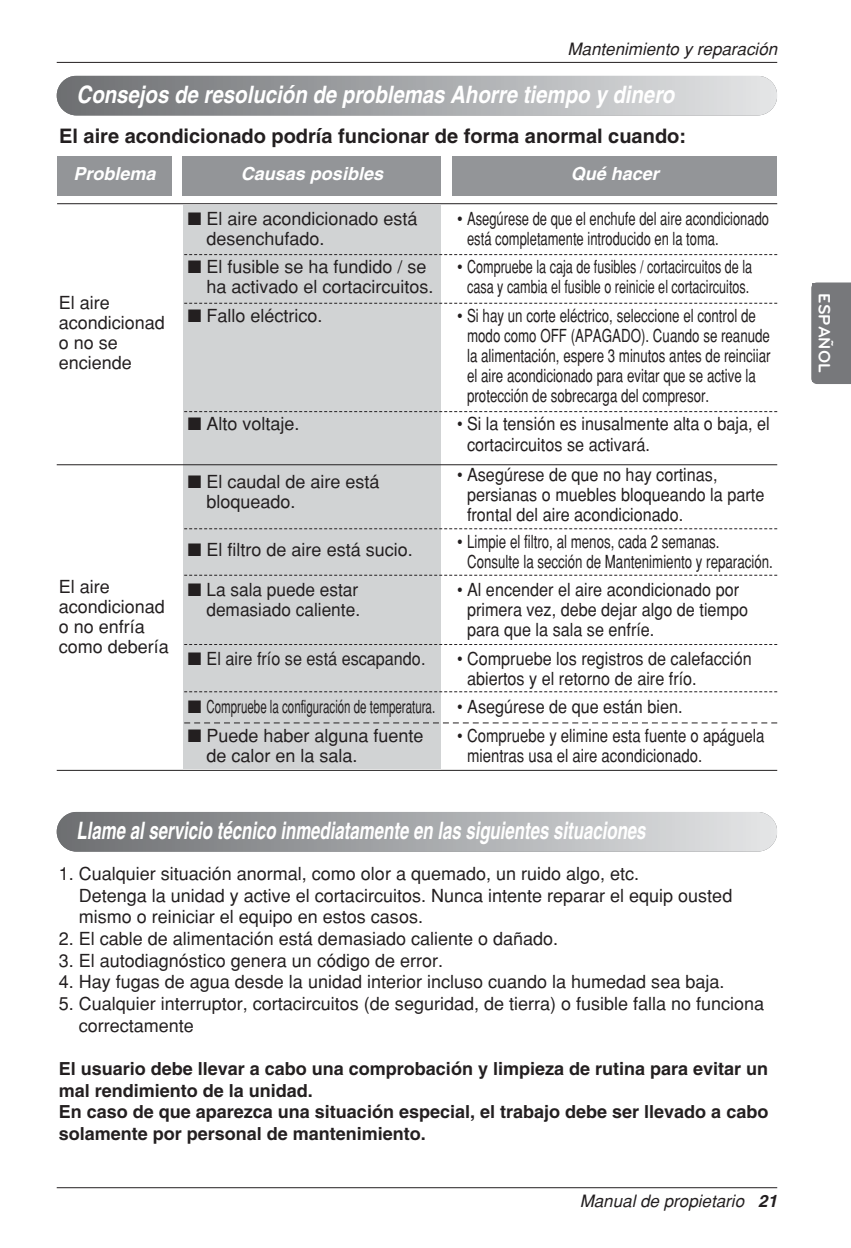
<style>
.page{position:relative;width:851px;height:1248px;background:#fff}
.page>*{position:absolute;margin:0;border:0;box-sizing:border-box;transform-origin:0 0}
.t1{font:italic 700 24px "Helvetica";color:#fff;scale:.7 1}
.t2{font:italic 700 24px "Helvetica";color:#fff;scale:.85 1}
.t3{font:700 20px "Helvetica";color:#231f20}
.t4{font:18px/20px "Helvetica";color:#231f20;scale:.9 1}
.t5{font:18px/20px "Helvetica";color:#231f20}
.t6{font:700 18px/21.6px "Helvetica";color:#231f20}
.t7{font:18px "Helvetica";color:#231f20;scale:.64 1}
.t8{font:18px/20px "Helvetica";color:#231f20;text-align:right;scale:.96 1}
.t9{font:italic 700 18px "Helvetica";color:#fff}
.t10{font:italic 17px "Helvetica";color:#231f20}
.t11{font:700 17px "Bryant LG";color:#fff}
.s1{font-weight:700}
</style>
<div class="page">
<svg style="left:811px;top:282px;width:39px;height:102px;background:#7b7c7f"></svg>
<div style="left:57px;top:76px;width:720px;height:39px;background:linear-gradient(to right,#6c6e71,#e3e5e6);border-radius:20px"></div>
<div style="left:183px;top:205px;width:258px;height:564px;background:#d1d3d4"></div>
<div style="left:57px;top:156px;width:115px;height:40px;background:#939598"></div>
<div style="left:452px;top:156px;width:325px;height:40px;background:#939598"></div>
<hr style="left:57px;top:203px;width:720px;height:1px;background:#231f20">
<div style="left:183px;top:156px;width:258px;height:40px;background:#939598"></div>
<svg style="left:184px;top:254px;width:593px;height:1px"></svg>
<svg style="left:184px;top:303px;width:593px;height:1px"></svg>
<svg style="left:184px;top:411px;width:593px;height:1px"></svg>
<svg style="left:184px;top:528px;width:593px;height:1px"></svg>
<svg style="left:184px;top:574px;width:593px;height:1px"></svg>
<svg style="left:184px;top:644px;width:593px;height:1px"></svg>
<svg style="left:184px;top:691px;width:593px;height:1px"></svg>
<svg style="left:184px;top:722px;width:593px;height:1px"></svg>
<hr style="left:57px;top:464px;width:720px;height:1px;background:#231f20">
<hr style="left:57px;top:769px;width:720px;height:1px;background:#231f20">
<div style="left:57px;top:811px;width:720px;height:40px;background:linear-gradient(to right,#6c6e71,#e3e5e6);border-radius:20px"></div>
<div style="left:812px;top:284px;width:23px;height:98px;background:#77787b"></div>
<hr style="left:57px;top:1187px;width:720px;height:1px;background:#231f20">
<hr style="left:57px;top:62px;width:720px;height:1px;background:#231f20">
<p class="t10" style="left:567px;top:43px;width:215px">Mantenimiento y reparación</p>
<h1 class="t2" style="left:77px;top:86px;width:709px">Consejos de resolución de problemas Ahorre tiempo y dinero</h1>
<p class="t3" style="left:59px;top:129px;width:628px">El aire acondicionado podría funcionar de forma anormal cuando:</p>
<p class="t9" style="left:73px;top:167px;width:87px">Problema</p>
<p class="t5" style="left:206px;top:210px;width:213px;text-indent:-19px">■ El aire acondicionado está desenchufado.</p>
<p class="t5" style="left:206px;top:259px;width:229px;text-indent:-19px">■ El fusible se ha fundido / se ha activado el cortacircuitos.</p>
<p class="t5" style="left:188px;top:307px;width:136px">■ Fallo eléctrico.</p>
<p class="t9" style="left:241px;top:167px;width:147px">Causas posibles</p>
<p class="t9" style="left:570px;top:167px;width:93px">Qué hacer</p>
<p class="t4" style="left:467px;top:210px;width:337px;text-indent:-10px">• Asegúrese de que el enchufe del aire acondicionado está completamente introducido en la toma.</p>
<p class="t4" style="left:457px;top:259px;width:329px;text-align:center">• Compruebe la caja de fusibles / cortacircuitos de la casa y cambia el fusible o reinicie el cortacircuitos.</p>
<p class="t4" style="left:467px;top:307px;width:339px;text-indent:-10px">• Si hay un corte eléctrico, seleccione el control de modo como OFF (APAGADO). Cuando se reanude la alimentación, espere 3 minutos antes de reinciiar el aire acondicionado para evitar que se active la protección de sobrecarga del compresor.</p>
<p class="t4" style="left:467px;top:416px;width:338px;text-indent:-10px">• Si la tensión es inusalmente alta o baja, el cortacircuitos se activará.</p>
<p class="t4" style="left:467px;top:466px;width:332px;text-indent:-10px">• Asegúrese de que no hay cortinas, persianas o muebles bloqueando la parte frontal del aire acondicionado.</p>
<p class="t4" style="left:467px;top:533px;width:341px;text-indent:-10px">• Limpie el filtro, al menos, cada 2 semanas.<br>Consulte la sección de Mantenimiento y reparación.</p>
<p class="t4" style="left:467px;top:581px;width:314px;text-indent:-10px">• Al encender el aire acondicionado por primera vez, debe dejar algo de tiempo para que la sala se enfríe.</p>
<p class="t4" style="left:467px;top:650px;width:318px;text-indent:-10px">• Compruebe los registros de calefacción abiertos y el retorno de aire frío.</p>
<p class="t4" style="left:457px;top:698px;width:252px">• Asegúrese de que están bien.</p>
<p class="t4" style="left:467px;top:727px;width:332px;text-indent:-10px">• Compruebe y elimine esta fuente o apáguela mientras usa el aire acondicionado.</p>
<p class="t5" style="left:59px;top:294px;width:108px">El aire acondicionad o no se enciende</p>
<p class="t5" style="left:188px;top:416px;width:113px">■ Alto voltaje.</p>
<p class="t5" style="left:206px;top:473px;width:175px;text-indent:-19px">■ El caudal de aire está bloqueado.</p>
<p class="t5" style="left:188px;top:541px;width:226px">■ El filtro de aire está sucio.</p>
<p class="t8" style="left:188px;top:581px;width:181px">■ La sala puede estar demasiado caliente.</p>
<p class="t4" style="left:188px;top:650px;width:265px">■ El aire frío se está escapando.</p>
<p class="t7" style="left:188px;top:700px;width:388px">■ Compruebe la configuración de temperatura.</p>
<p class="t5" style="left:206px;top:727px;width:219px;text-indent:-19px">■ Puede haber alguna fuente de calor en la sala.</p>
<p class="t5" style="left:59px;top:578px;width:112px">El aire acondicionad o no enfría como debería</p>
<h1 class="t1" style="left:77px;top:821px;width:819px">Llame al servicio técnico inmediatamente en las siguientes situaciones</h1>
<p class="t5" style="left:79px;top:864px;width:655px;line-height:21.6px;text-indent:-20px">1. Cualquier situación anormal, como olor a quemado, un ruido algo, etc.<br>Detenga la unidad y active el cortacircuitos. Nunca intente reparar el equip ousted mismo o reiniciar el equipo en estos casos.</p>
<p class="t5" style="left:59px;top:930px;width:501px">2. El cable de alimentación está demasiado caliente o dañado.</p>
<p class="t5" style="left:59px;top:952px;width:386px">3. El autodiagnóstico genera un código de error.</p>
<p class="t5" style="left:59px;top:973px;width:667px">4. Hay fugas de agua desde la unidad interior incluso cuando la humedad sea baja.</p>
<p class="t5" style="left:79px;top:994px;width:687px;line-height:21.6px;text-indent:-20px">5. Cualquier interruptor, cortacircuitos (de seguridad, de tierra) o fusible falla no funciona correctamente</p>
<p class="t6" style="left:59px;top:1059px;width:711px">El usuario debe llevar a cabo una comprobación y limpieza de rutina para evitar un mal rendimiento de la unidad.<br>En caso de que aparezca una situación especial, el trabajo debe ser llevado a cabo solamente por personal de mantenimiento.</p>
<p class="t10" style="left:579px;top:1194px;width:202px">Manual de propietario <span class="s1">21</span></p>
<p class="t11" style="left:834px;top:293px;width:80px;rotate:90deg">ESPAÑOL</p>
</div>
